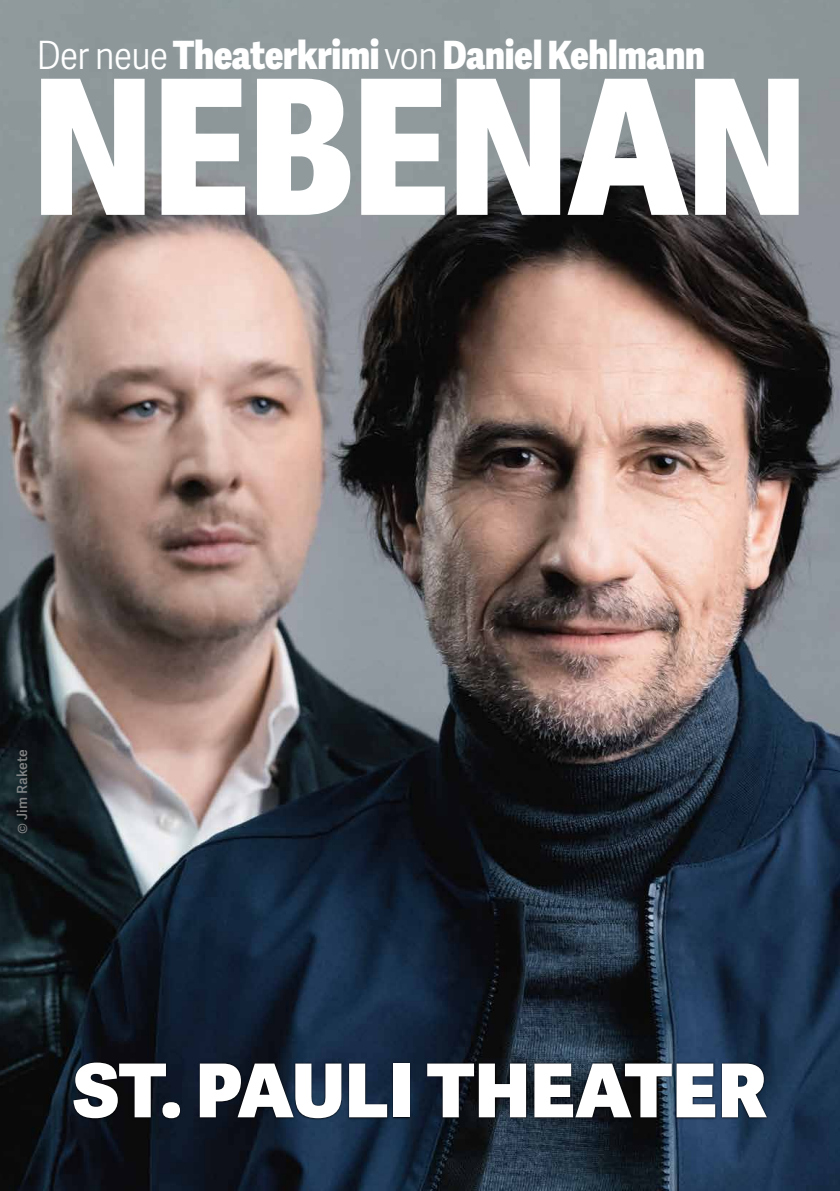
<style>
.page{position:relative;width:840px;height:1191px;background:#fff}
.page>*{position:absolute;margin:0;border:0;box-sizing:border-box;transform-origin:0 0}
.t1{font:800 188px "Adelle Sans Cnd";letter-spacing:-.01em;color:#fff}
.t2{font:800 74.2px "Adelle Sans";letter-spacing:.01em;color:#fff}
.t3{font:800 39px "Adelle Sans Cnd";letter-spacing:-.01em;color:#fff}
.t4{font:600 14px "Adelle Sans";color:#9d9d9c}
.s1{font-weight:300}
</style>
<div class="page">
<img style="left:0;top:0;width:839px;height:1191px">
<svg style="left:72px;top:1061px;width:696px;height:59px"></svg>
<p class="t3" style="left:37px;top:31px;width:669px"><span class="s1">Der neue</span> Theaterkrimi <span class="s1">von</span> Daniel Kehlmann</p>
<h1 class="t1" style="left:32px;top:30px;width:777px">NEBENAN</h1>
<p class="t4" style="left:14px;top:833px;width:86px;rotate:-90deg">© Jim Rakete</p>
<h2 class="t2" style="left:73px;top:1043px;width:694px">ST. PAULI THEATER</h2>
</div>
